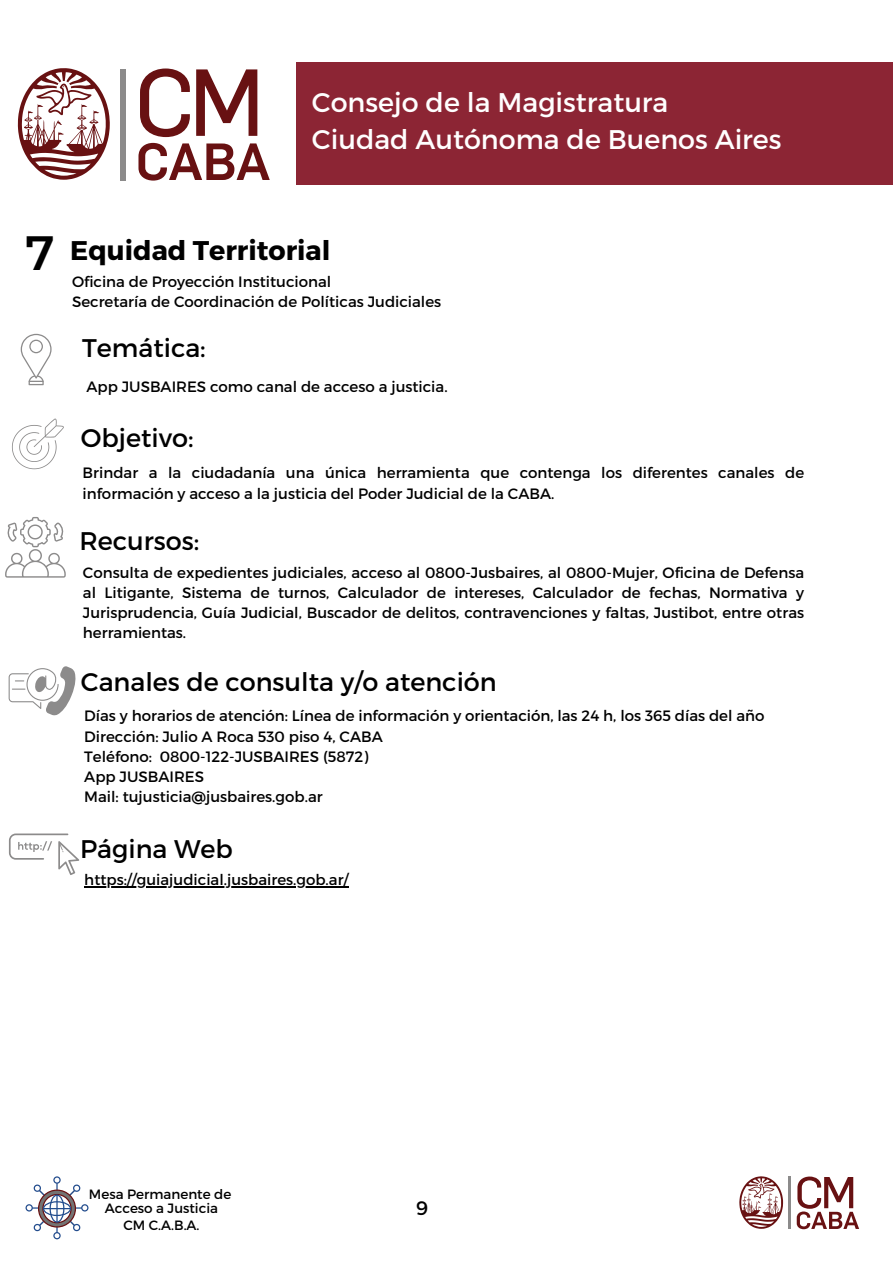
<style>
.page{position:relative;width:893px;height:1264px;background:#fff}
.page>*{position:absolute;margin:0;border:0;box-sizing:border-box;transform-origin:0 0}
.t1{font:600 48px "Montserrat";color:#000}
.t2{font:27px "Montserrat";color:#fffefe}
.t3{font:700 27px "Montserrat";color:#000}
.t4{font:25.5px "Montserrat";color:#000}
.t5{font:19.5px "Montserrat";color:#000}
.t6{font:15px/20.2px "Montserrat";color:#000}
.t7{font:13.5px "Montserrat";color:#000}
</style>
<div class="page">
<svg style="left:12px;top:418px;width:52px;height:51px"></svg>
<svg style="left:20px;top:333px;width:32px;height:52px"></svg>
<div style="left:53px;top:1176px;width:8px;height:7px;border:1px solid #224c8d;border-radius:50%"></div>
<div style="left:53px;top:1231px;width:8px;height:8px;border:1px solid #224c8d;border-radius:50%"></div>
<svg style="left:26px;top:1183px;width:62px;height:55px"></svg>
<div style="left:50px;top:1194px;width:14px;height:28px;border:1px solid #224c8d;border-radius:50%"></div>
<div style="left:43px;top:1201px;width:28px;height:14px;border:1px solid #224c8d;border-radius:50%"></div>
<hr style="left:56px;top:1195px;width:2px;height:26px;background:#224c8d">
<hr style="left:44px;top:1207px;width:26px;height:2px;background:#224c8d">
<svg style="left:796px;top:1176px;width:63px;height:53px"></svg>
<svg style="left:739px;top:1176px;width:44px;height:52px"></svg>
<hr style="left:788px;top:1176px;width:2px;height:53px;background:#8c8b8b">
<svg style="left:5px;top:517px;width:61px;height:60px"></svg>
<svg style="left:9px;top:666px;width:67px;height:49px"></svg>
<svg style="left:9px;top:833px;width:70px;height:42px"></svg>
<hr style="left:84px;top:886px;width:264px;height:1px;background:#000">
<div style="left:296px;top:62px;width:596px;height:123px;background:#8c2534"></div>
<svg style="left:140px;top:68px;width:50px;height:69px"></svg>
<svg style="left:196px;top:69px;width:61px;height:67px"></svg>
<svg style="left:138px;top:143px;width:132px;height:38px"></svg>
<svg style="left:18px;top:68px;width:92px;height:112px"></svg>
<div style="left:120px;top:69px;width:6px;height:111px;background:#8c8b8b"></div>
<p class="t2" style="left:312px;top:85px;width:358px">Consejo de la Magistratura</p>
<p class="t2" style="left:312px;top:122px;width:471px">Ciudad Autónoma de Buenos Aires</p>
<p class="t1" style="left:26px;top:223px;width:31px">7</p>
<p class="t3" style="left:70px;top:232px;width:262px">Equidad Territorial</p>
<p class="t6" style="left:72px;top:271px;width:261px">Oficina de Proyección Institucional</p>
<p class="t6" style="left:72px;top:291px;width:370px">Secretaría de Coordinación de Políticas Judiciales</p>
<p class="t4" style="left:82px;top:331px;width:125px">Temática:</p>
<p class="t6" style="left:86px;top:376px;width:362px">App JUSBAIRES como canal de acceso a justicia.</p>
<p class="t4" style="left:81px;top:421px;width:114px">Objetivo:</p>
<p class="t6" style="left:83px;top:462px;width:723px">Brindar a la ciudadanía una única herramienta que contenga los diferentes canales de información y acceso a la justicia del Poder Judicial de la CABA.</p>
<p class="t4" style="left:79px;top:524px;width:121px">Recursos:</p>
<p class="t6" style="left:83px;top:561px;width:722px;text-align:justify">Consulta de expedientes judiciales, acceso al 0800-Jusbaires, al 0800-Mujer, Oficina de Defensa al Litigante, Sistema de turnos, Calculador de intereses, Calculador de fechas, Normativa y Jurisprudencia, Guía Judicial, Buscador de delitos, contravenciones y faltas, Justibot, entre otras herramientas.</p>
<p class="t4" style="left:81px;top:665px;width:417px">Canales de consulta y/o atención</p>
<p class="t6" style="left:84px;top:705px;width:681px">Días y horarios de atención: Línea de información y orientación, las 24 h, los 365 días del año</p>
<p class="t6" style="left:84px;top:725px;width:300px">Dirección: Julio A Roca 530 piso 4, CABA</p>
<p class="t6" style="left:84px;top:745px;width:285px">Teléfono: 0800-122-JUSBAIRES (5872)</p>
<p class="t6" style="left:84px;top:766px;width:121px">App JUSBAIRES</p>
<p class="t6" style="left:84px;top:786px;width:240px">Mail: tujusticia@jusbaires.gob.ar</p>
<p class="t4" style="left:80px;top:832px;width:154px">Página Web</p>
<p class="t6" style="left:84px;top:869px;width:266px">https://guiajudicial.jusbaires.gob.ar/</p>
<p class="t7" style="left:89px;top:1184px;width:144px">Mesa Permanente de</p>
<p class="t7" style="left:105px;top:1199px;width:115px">Acceso a Justicia</p>
<p class="t7" style="left:123px;top:1216px;width:77px">CM C.A.B.A.</p>
<p class="t5" style="left:416px;top:1195px;width:13px">9</p>
</div>
